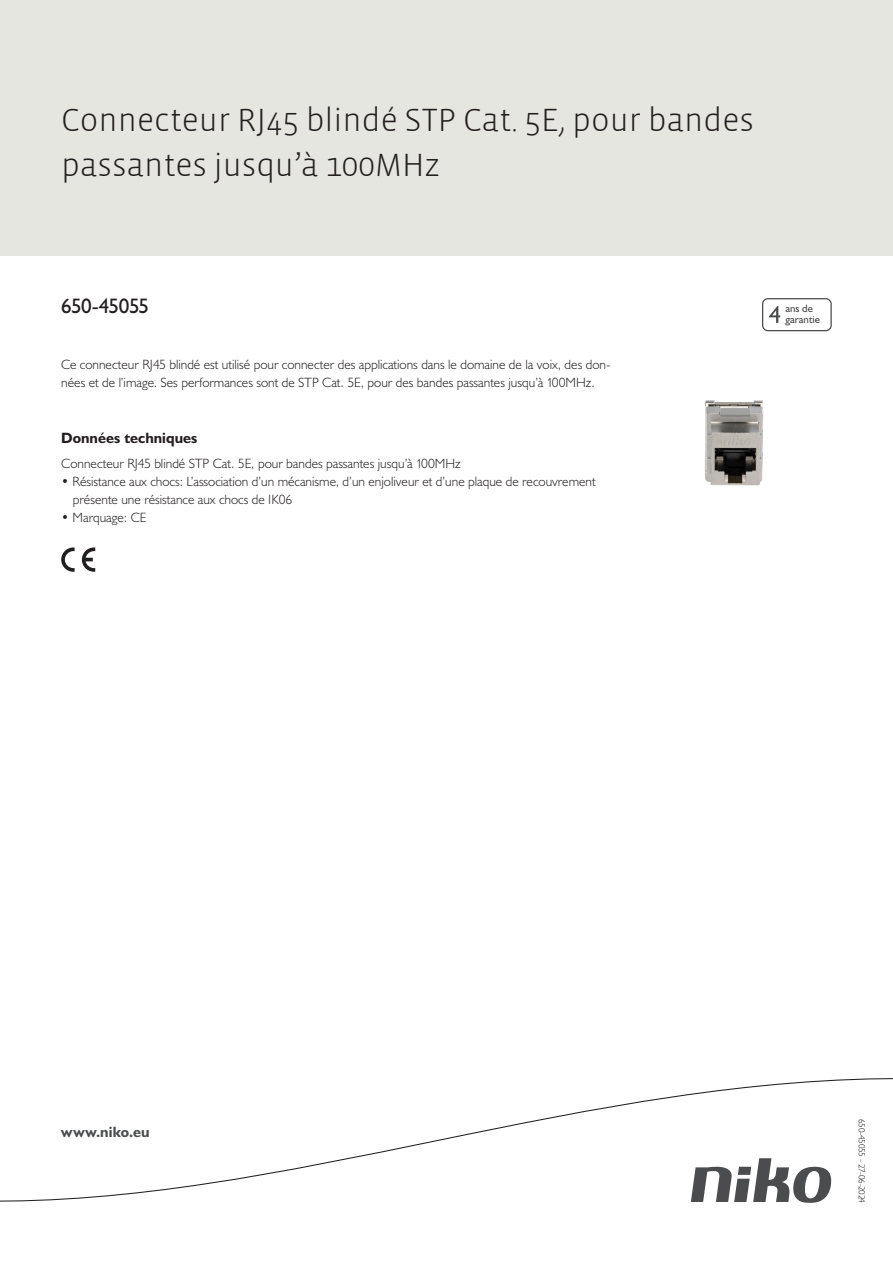
<style>
.page{position:relative;width:893px;height:1263px;background:#fff}
.page>*{position:absolute;margin:0;border:0;box-sizing:border-box;transform-origin:0 0}
.Title_datasheets{font:300 33px/45px "Vista Sans";color:#231f20}
.Article_number{font:21px "Humanist 521 BT";letter-spacing:-.03em;color:#231f20}
.Titles_parts{font:700 15px "Humanist 521 BT";color:#231f20}
.titel_afbeelding{font:700 15px "Humanist 521 BT";letter-spacing:.005em;color:#4b4c4d}
.Platte_tekst_CAB{font:300 13.5px/18px "Humanist 521 BT";color:#231f20}
.USP_Bullets{font:300 13.5px/18px "Humanist 521 BT";color:#231f20}
.t1{font:10.8px/10.8px "Humanist 521 BT";color:#4b4c4d}
.Revision{font:300 9px "Humanist 521 BT";letter-spacing:-.05em;color:#231f20}
</style>
<div class="page">
<div style="left:0;top:0;width:893px;height:255px;background:#e6e6e0"></div>
<svg style="left:82px;top:547px;width:13px;height:25px"></svg>
<svg style="left:61px;top:547px;width:14px;height:25px"></svg>
<svg style="left:762px;top:298px;width:70px;height:33px"></svg>
<svg style="left:0;top:1078px;width:893px;height:125px"></svg>
<img style="left:705px;top:400px;width:59px;height:86px">
<p class="Title_datasheets" style="left:61px;top:98px;width:694px">Connecteur RJ45 blindé STP Cat. 5E, pour bandes passantes jusqu’à 100MHz</p>
<p class="Article_number" style="left:61px;top:293px;width:89px">650-45055</p>
<p class="t1" style="left:785px;top:303px;width:36px">ans de garantie</p>
<p class="Platte_tekst_CAB" style="left:61px;top:355px;width:551px">Ce connecteur RJ45 blindé est utilisé pour connecter des applications dans le domaine de la voix, des don&shy;nées et de l’image. Ses performances sont de STP Cat. 5E, pour des bandes passantes jusqu’à 100MHz.</p>
<p class="Titles_parts" style="left:61px;top:429px;width:138px">Données techniques</p>
<p class="Platte_tekst_CAB" style="left:61px;top:454px;width:401px">Connecteur RJ45 blindé STP Cat. 5E, pour bandes passantes jusqu’à 100MHz</p>
<p class="USP_Bullets" style="left:73px;top:472px;width:524px;text-indent:-12px">• Résistance aux chocs: L’association d’un mécanisme, d’un enjoliveur et d’une plaque de recouvrement présente une résistance aux chocs de IK06</p>
<p class="USP_Bullets" style="left:61px;top:508px;width:87px">• Marquage: CE</p>
<p class="titel_afbeelding" style="left:61px;top:1122px;width:90px">www.niko.eu</p>
<p class="Revision" style="left:868px;top:1119px;width:85px;rotate:90deg">650-45055 - 27-06-2024</p>
</div>
